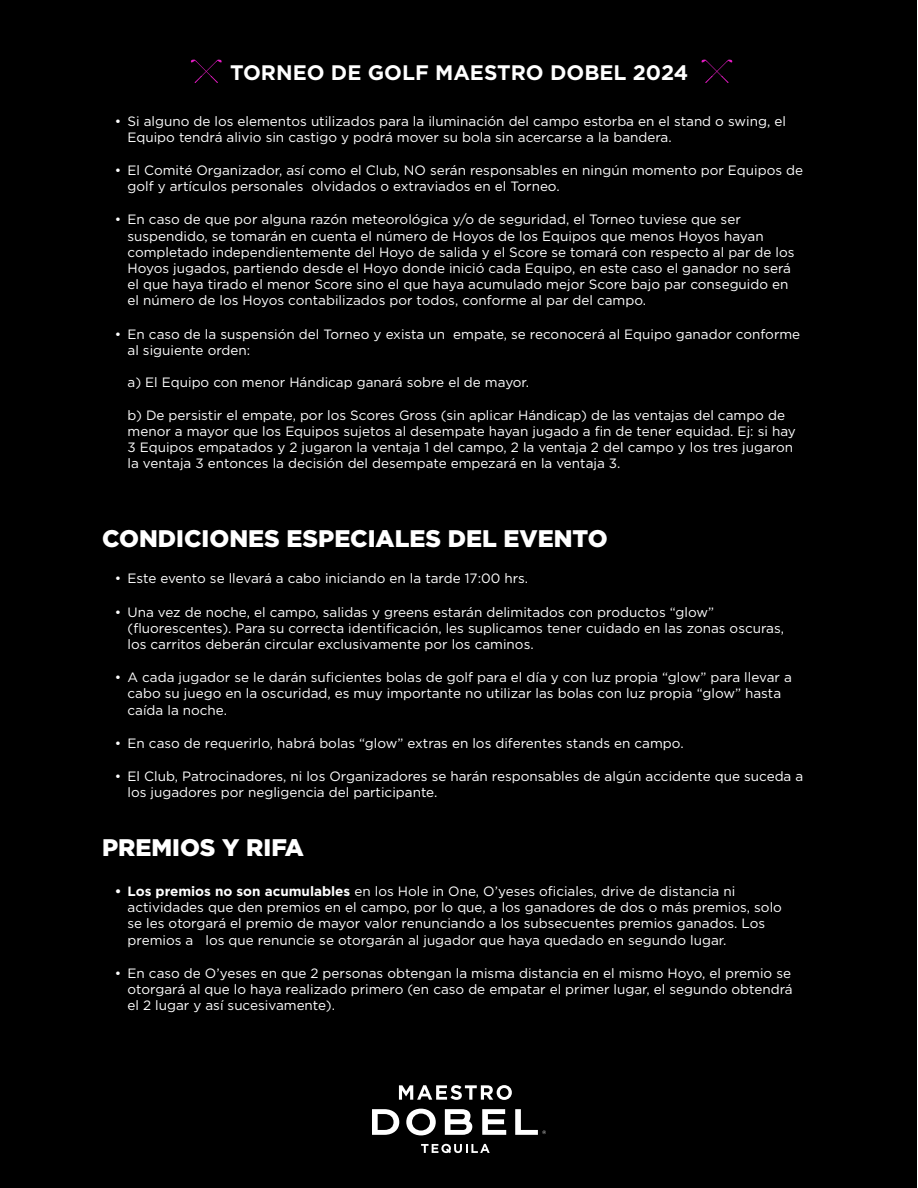
<style>
.page{position:relative;width:918px;height:1188px;background:#fff}
.page>*{position:absolute;margin:0;border:0;box-sizing:border-box;transform-origin:0 0}
.t1{font:900 24px "Gotham";color:#fff}
.t2{font:700 21px "Gotham";color:#fff}
.t3{font:13.5px/16.2px "Gotham";color:#fff}
.s1{font-weight:700}
</style>
<div class="page">
<div style="left:0;top:0;width:917px;height:1188px;background:#000"></div>
<svg style="left:482px;top:1109px;width:24px;height:26px"></svg>
<svg style="left:445px;top:1109px;width:27px;height:26px"></svg>
<svg style="left:406px;top:1109px;width:30px;height:26px"></svg>
<svg style="left:372px;top:1109px;width:27px;height:26px"></svg>
<svg style="left:515px;top:1109px;width:31px;height:26px"></svg>
<svg style="left:421px;top:1144px;width:69px;height:9px"></svg>
<svg style="left:399px;top:1085px;width:113px;height:15px"></svg>
<svg style="left:191px;top:59px;width:31px;height:24px"></svg>
<svg style="left:702px;top:59px;width:30px;height:24px"></svg>
<h2 class="t2" style="left:230px;top:58px;width:460px">TORNEO DE GOLF MAESTRO DOBEL 2024</h2>
<p class="t3" style="left:128px;top:112px;width:660px;text-indent:-13px">• Si alguno de los elementos utilizados para la iluminación del campo estorba en el stand o swing, el<br>Equipo tendrá alivio sin castigo y podrá mover su bola sin acercarse a la bandera.</p>
<p class="t3" style="left:128px;top:162px;width:677px;text-indent:-13px">• El Comité Organizador, así como el Club, NO serán responsables en ningún momento por Equipos de golf y artículos personales olvidados o extraviados en el Torneo.</p>
<p class="t3" style="left:128px;top:211px;width:669px;text-indent:-13px">• En caso de que por alguna razón meteorológica y/o de seguridad, el Torneo tuviese que ser suspendido, se tomarán en cuenta el número de Hoyos de los Equipos que menos Hoyos hayan completado independientemente del Hoyo de salida y el Score se tomará con respecto al par de los Hoyos jugados, partiendo desde el Hoyo donde inició cada Equipo, en este caso el ganador no será el que haya tirado el menor Score sino el que haya acumulado mejor Score bajo par conseguido en el número de los Hoyos contabilizados por todos, conforme al par del campo.</p>
<p class="t3" style="left:128px;top:325px;width:674px;text-indent:-13px">• En caso de la suspensión del Torneo y exista un empate, se reconocerá al Equipo ganador conforme al siguiente orden:</p>
<p class="t3" style="left:128px;top:374px;width:403px">a) El Equipo con menor Hándicap ganará sobre el de mayor.</p>
<p class="t3" style="left:128px;top:406px;width:670px">b) De persistir el empate, por los Scores Gross (sin aplicar Hándicap) de las ventajas del campo de menor a mayor que los Equipos sujetos al desempate hayan jugado a fin de tener equidad. Ej: si hay 3 Equipos empatados y 2 jugaron la ventaja 1 del campo, 2 la ventaja 2 del campo y los tres jugaron la ventaja 3 entonces la decisión del desempate empezará en la ventaja 3.</p>
<h1 class="t1" style="left:102px;top:522px;width:507px">CONDICIONES ESPECIALES DEL EVENTO</h1>
<p class="t3" style="left:115px;top:570px;width:415px">• Este evento se llevará a cabo iniciando en la tarde 17:00 hrs.</p>
<p class="t3" style="left:128px;top:604px;width:658px;text-indent:-13px">• Una vez de noche, el campo, salidas y greens estarán delimitados con productos “glow” (fluorescentes). Para su correcta identificación, les suplicamos tener cuidado en las zonas oscuras, los carritos deberán circular exclusivamente por los caminos.</p>
<p class="t3" style="left:128px;top:669px;width:666px;text-indent:-13px">• A cada jugador se le darán suficientes bolas de golf para el día y con luz propia “glow” para llevar a cabo su juego en la oscuridad, es muy importante no utilizar las bolas con luz propia “glow” hasta caída la noche.</p>
<p class="t3" style="left:115px;top:735px;width:570px">• En caso de requerirlo, habrá bolas “glow” extras en los diferentes stands en campo.</p>
<p class="t3" style="left:128px;top:768px;width:677px;text-indent:-13px">• El Club, Patrocinadores, ni los Organizadores se harán responsables de algún accidente que suceda a los jugadores por negligencia del participante.</p>
<h1 class="t1" style="left:102px;top:831px;width:204px">PREMIOS Y RIFA</h1>
<p class="t3" style="left:128px;top:883px;width:656px;text-indent:-13px"><span class="s1">• Los premios no son acumulables</span> en los Hole in One, O’yeses oficiales, drive de distancia ni actividades que den premios en el campo, por lo que, a los ganadores de dos o más premios, solo se les otorgará el premio de mayor valor renunciando a los subsecuentes premios ganados. Los premios a los que renuncie se otorgarán al jugador que haya quedado en segundo lugar.</p>
<p class="t3" style="left:128px;top:965px;width:667px;text-align:justify;text-indent:-13px">• En caso de O’yeses en que 2 personas obtengan la misma distancia en el mismo Hoyo, el premio se otorgará al que lo haya realizado primero (en caso de empatar el primer lugar, el segundo obtendrá el 2 lugar y así sucesivamente).</p>
</div>
